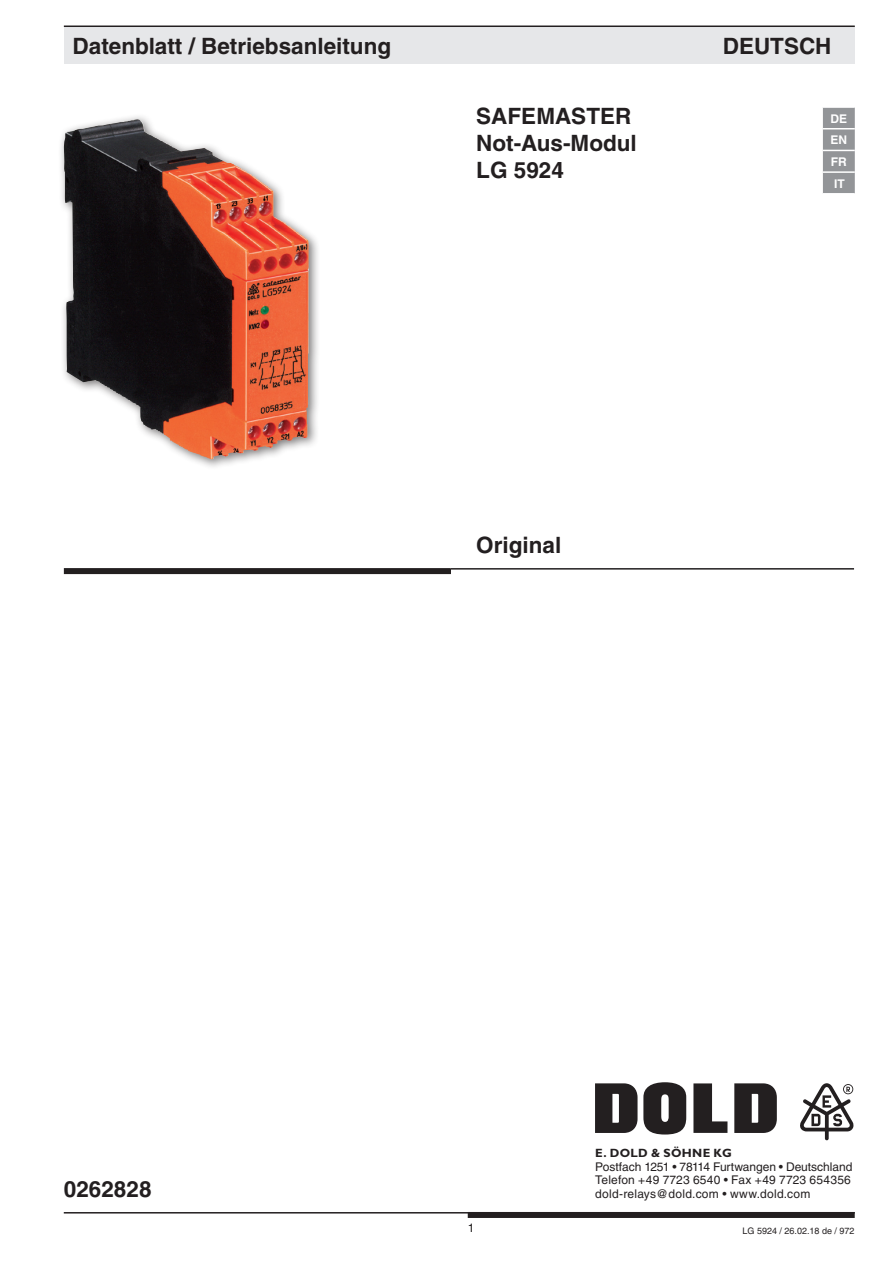
<style>
.page{position:relative;width:893px;height:1263px;background:#fff}
.page>*{position:absolute;margin:0;border:0;box-sizing:border-box;transform-origin:0 0}
.t1{font:700 22.5px/27.2px "Helvetica";color:#231f20}
.t2{font:12px/13.5px "Helvetica";letter-spacing:.005em;color:#231f20}
.t3{font:700 12px "Gill Sans Std";letter-spacing:.025em;color:#231f20}
.t4{font:700 12px/21.8px "Helvetica";color:#fff;text-align:center}
.t5{font:9px "Helvetica";color:#231f20}
</style>
<div class="page">
<hr style="left:64px;top:1212px;width:791px;height:1px;background:#231f20">
<div style="left:468px;top:1212px;width:387px;height:6px;background:#231f20"></div>
<div style="left:64px;top:26px;width:791px;height:38px;background:#e6e7e9"></div>
<hr style="left:64px;top:26px;width:791px;height:1px;background:#231f20">
<hr style="left:65px;top:569px;width:386px;height:4px;background:#231f20">
<hr style="left:64px;top:573px;width:387px;height:1px;background:#231f20">
<hr style="left:64px;top:568px;width:387px;height:2px;background:#231f20">
<hr style="left:451px;top:568px;width:403px;height:2px;background:#231f20">
<svg style="left:693px;top:1083px;width:34px;height:50px"></svg>
<svg style="left:643px;top:1082px;width:43px;height:52px;background:#4c494a"></svg>
<svg style="left:734px;top:1083px;width:43px;height:50px;background:#423e3f"></svg>
<svg style="left:595px;top:1083px;width:42px;height:50px;background:#3f3b3c"></svg>
<svg style="left:800px;top:1083px;width:53px;height:57px"></svg>
<div style="left:58px;top:114px;width:263px;height:357px;background:#231f20;opacity:.6"></div>
<img style="left:64px;top:120px;width:220px;height:339px">
<div style="left:823px;top:108px;width:32px;height:85px;background:#939598"></div>
<hr style="left:823px;top:128px;width:32px;height:1px;background:#fff">
<hr style="left:823px;top:150px;width:32px;height:1px;background:#fff">
<hr style="left:823px;top:171px;width:32px;height:2px;background:#fff">
<h1 class="t1" style="left:73px;top:32px;width:320px">Datenblatt / Betriebsanleitung</h1>
<h1 class="t1" style="left:723px;top:32px;width:110px">DEUTSCH</h1>
<h1 class="t1" style="left:64px;top:1175px;width:89px">0262828</h1>
<h1 class="t1" style="left:476px;top:102px;width:162px">SAFEMASTER<br>Not-Aus-Modul<br>LG 5924</h1>
<h1 class="t1" style="left:476px;top:531px;width:87px">Original</h1>
<p class="t4" style="left:830px;top:107px;width:18px">DE<br>EN<br>FR<br>IT</p>
<p class="t3" style="left:595px;top:1146px;width:138px">E. DOLD &amp; SÖHNE KG</p>
<p class="t2" style="left:595px;top:1159px;width:259px">Postfach 1251 • 78114 Furtwangen • Deutschland<br>Telefon +49 7723 6540 • Fax +49 7723 654356 dold-relays@dold.com • www.dold.com</p>
<p class="t2" style="left:468px;top:1221px;width:8px">1</p>
<p class="t5" style="left:742px;top:1225px;width:114px">LG 5924 / 26.02.18 de / 972</p>
</div>
